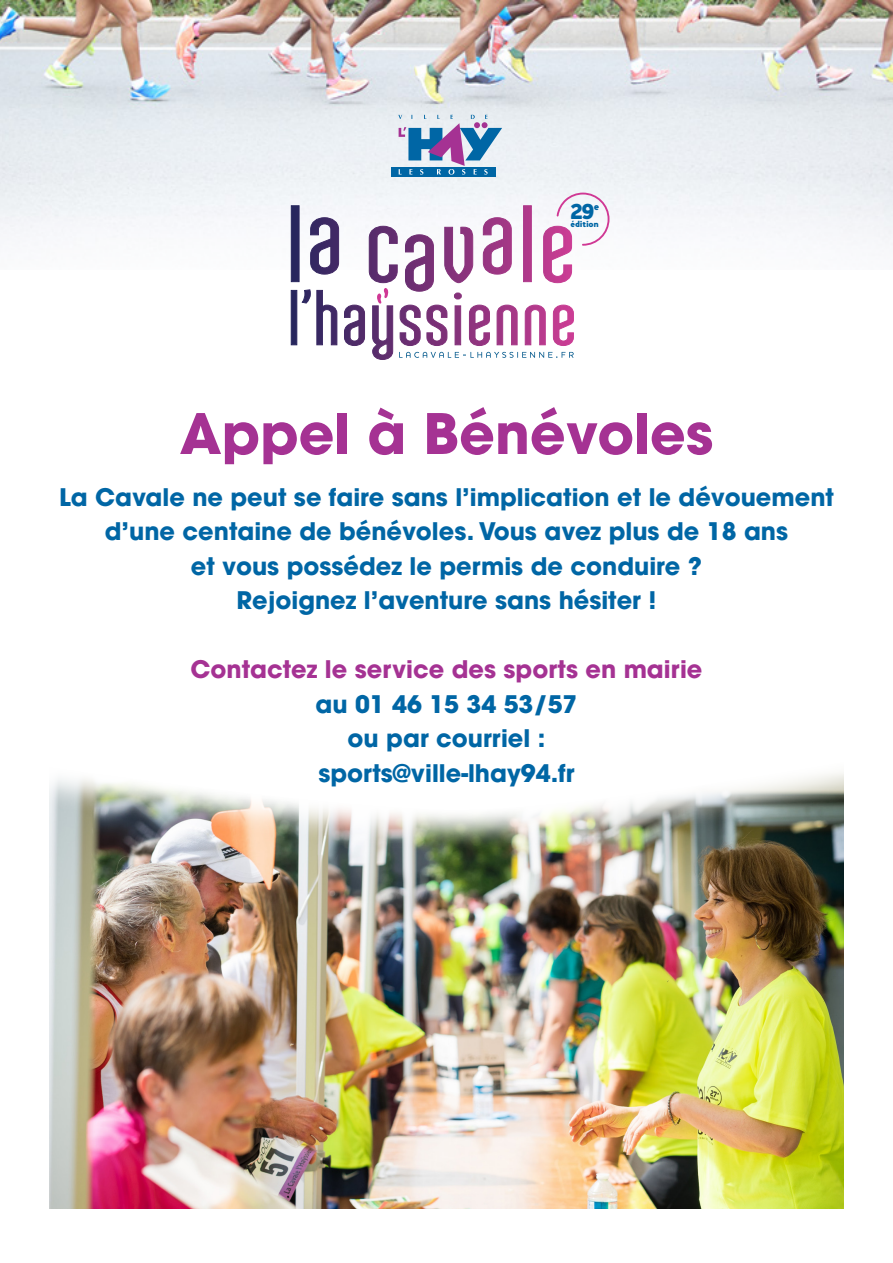
<style>
.page{position:relative;width:893px;height:1263px;background:#fff}
.page>*{position:absolute;margin:0;border:0;box-sizing:border-box;transform-origin:0 0}
.t1{font:700 55.35px "Avant Garde";color:#a53293}
.t2{font:700 24px/34.5px "Avant Garde";color:#0066a5;text-align:center}
.t3{font:700 24px "Avant Garde";color:#a53293}
.t4{font:800 22.2px "Houschka";color:#0066a5}
.t5{font:800 9.15px "Houschka";letter-spacing:-.02em;color:#0066a5}
</style>
<div class="page">
<img style="left:0;top:0;width:893px;height:270px">
<img style="left:49px;top:850px;width:795px;height:359px">
<div style="left:391px;top:167px;width:104px;height:9px;background:#0066a5"></div>
<svg style="left:398px;top:115px;width:104px;height:60px;background:#8fa7cb"></svg>
<svg style="left:291px;top:193px;width:318px;height:167px"></svg>
<img style="left:49px;top:810px;width:795px;height:40px">
<svg style="left:49px;top:773px;width:795px;height:37px"></svg>
<p class="t4" style="left:570px;top:198px;width:31px">29 <sup>e</sup></p>
<p class="t5" style="left:571px;top:218px;width:30px">édition</p>
<p class="t1" style="left:180px;top:398px;width:535px">Appel à Bénévoles</p>
<p class="t2" style="left:59px;top:480px;width:776px">La Cavale ne peut se faire sans l’implication et le dévouement d’une centaine de bénévoles. Vous avez plus de 18 ans</p>
<p class="t2" style="left:191px;top:549px;width:513px">et vous possédez le permis de conduire ?</p>
<p class="t2" style="left:236px;top:583px;width:421px">Rejoignez l’aventure sans hésiter !</p>
<p class="t3" style="left:191px;top:654px;width:513px">Contactez le service des sports en mairie</p>
<p class="t2" style="left:315px;top:687px;width:264px">au 01 46 15 34 53/57</p>
<p class="t2" style="left:348px;top:721px;width:199px">ou par courriel :</p>
<p class="t2" style="left:318px;top:756px;width:258px">sports@ville-lhay94.fr</p>
</div>
